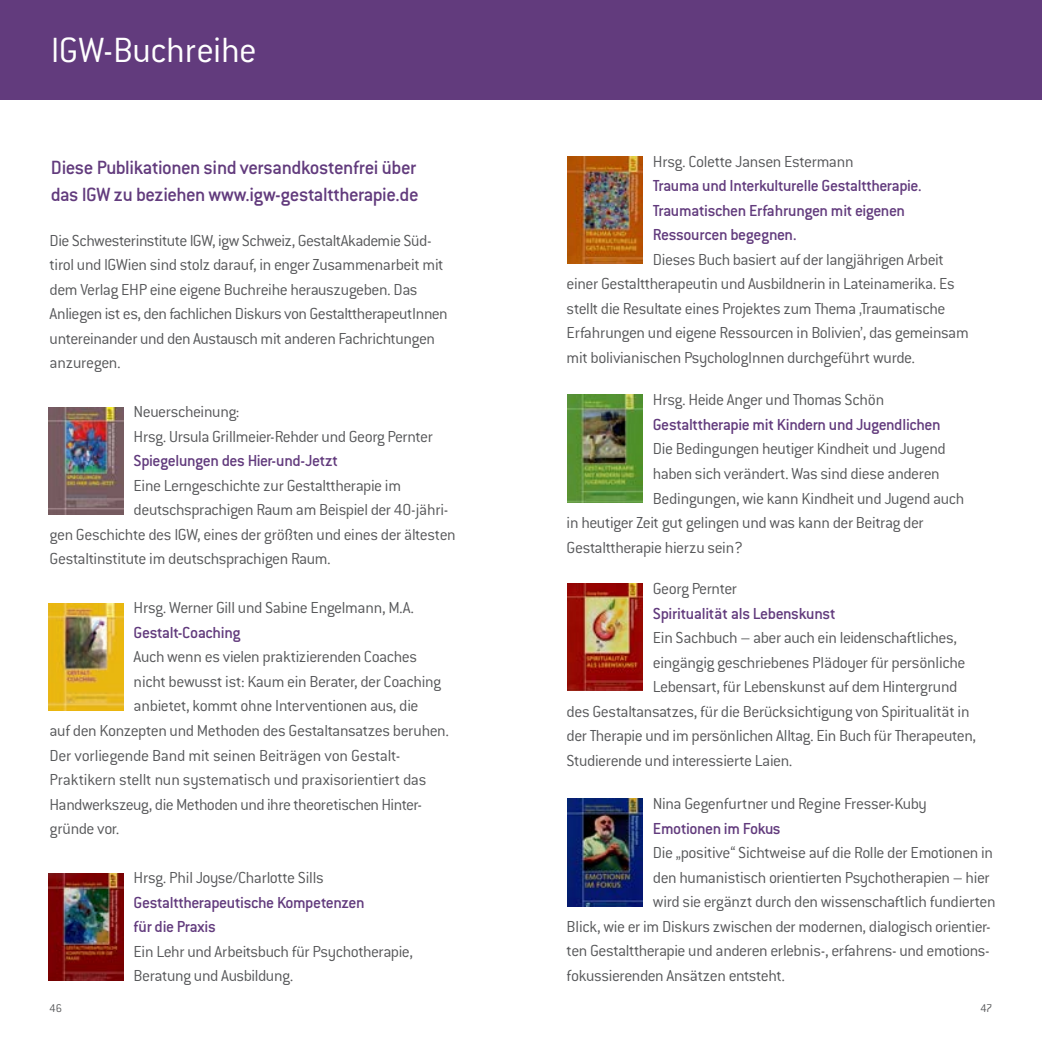
<style>
.page{position:relative;width:1042px;height:1042px;background:#fff}
.page>*{position:absolute;margin:0;border:0;box-sizing:border-box;transform-origin:0 0}
.t1{font:300 38.5px "Conduit ITC Std";letter-spacing:-.015em;color:#fff}
.t2{font:500 21px/26.2px "Conduit ITC Std";letter-spacing:-.025em;color:#623b7d}
.t3{font:300 17.5px/24.5px "Conduit ITC Std";letter-spacing:-.025em;color:#57585a}
.t4{font:500 17.5px/24.5px "Conduit ITC Std";letter-spacing:-.025em;color:#623b7d}
.Copy{font:300 12.25px "Conduit ITC Std";color:#57585a}
.s1{font-weight:500;color:#623b7d}
</style>
<div class="page">
<div style="left:0;top:0;width:1042px;height:99px;background:#623b7d"></div>
<img style="left:48px;top:407px;width:76px;height:108px">
<img style="left:48px;top:603px;width:76px;height:108px">
<img style="left:48px;top:873px;width:76px;height:108px">
<img style="left:567px;top:395px;width:76px;height:107px">
<img style="left:567px;top:583px;width:76px;height:108px">
<img style="left:567px;top:156px;width:76px;height:108px">
<img style="left:567px;top:798px;width:76px;height:108px">
<p class="t1" style="left:50px;top:27px;width:331px">Teilnahmebedingungen</p>
<p class="t1" style="left:51px;top:27px;width:207px">IGW-Buchreihe</p>
<p class="t2" style="left:51px;top:154px;width:369px">Diese Publikationen sind versandkostenfrei über das IGW zu beziehen www.igw-gestalttherapie.de</p>
<p class="t3" style="left:50px;top:228px;width:400px">Die Schwesterinstitute IGW, igw Schweiz, GestaltAkademie Süd&shy;tirol und IGWien sind stolz darauf, in enger Zusammenarbeit mit dem Verlag EHP eine eigene Buchreihe herauszugeben. Das Anliegen ist es, den fachlichen Diskurs von GestalttherapeutInnen untereinander und den Austausch mit anderen Fachrichtungen anzuregen.</p>
<p class="t3" style="left:134px;top:399px;width:107px">Neuerscheinung:</p>
<p class="t3" style="left:134px;top:424px;width:301px">Hrsg. Ursula Grillmeier-Rehder und Georg Pernter</p>
<p class="t4" style="left:134px;top:448px;width:206px">Spiegelungen des Hier-und-Jetzt</p>
<p class="t3" style="left:134px;top:473px;width:269px">Eine Lerngeschichte zur Gestalttherapie im</p>
<p class="t3" style="left:134px;top:497px;width:316px">deutschsprachigen Raum am Beispiel der 40-jähri-</p>
<p class="t3" style="left:50px;top:522px;width:408px">gen Geschichte des IGW, eines der größten und eines der ältesten</p>
<p class="t3" style="left:50px;top:546px;width:283px">Gestaltinstitute im deutschsprachigen Raum.</p>
<p class="t3" style="left:134px;top:595px;width:282px">Hrsg. Werner Gill und Sabine Engelmann, M.A.<br><span class="s1">Gestalt-Coaching</span></p>
<p class="t3" style="left:134px;top:644px;width:285px">Auch wenn es vielen praktizierenden Coaches</p>
<p class="t3" style="left:134px;top:669px;width:309px">nicht bewusst ist: Kaum ein Berater, der Coaching</p>
<p class="t3" style="left:134px;top:693px;width:286px">anbietet, kommt ohne Interventionen aus, die</p>
<p class="t3" style="left:50px;top:718px;width:401px">auf den Konzepten und Methoden des Gestaltansatzes beruhen.</p>
<p class="t3" style="left:50px;top:742px;width:352px">Der vorliegende Band mit seinen Beiträgen von Gestalt-</p>
<p class="t3" style="left:50px;top:767px;width:378px">Praktikern stellt nun systematisch und praxisorientiert das</p>
<p class="t3" style="left:50px;top:791px;width:372px">Handwerkszeug, die Methoden und ihre theoretischen Hinter-</p>
<p class="t3" style="left:50px;top:816px;width:71px">gründe vor.</p>
<p class="t3" style="left:134px;top:865px;width:192px">Hrsg. Phil Joyse/Charlotte Sills</p>
<p class="t4" style="left:134px;top:889px;width:232px">Gestalttherapeutische Kompetenzen für die Praxis</p>
<p class="t3" style="left:134px;top:938px;width:281px">Ein Lehr und Arbeitsbuch für Psychotherapie,<br>Beratung und Ausbildung.</p>
<p class="t3" style="left:653px;top:149px;width:202px">Hrsg. Colette Jansen Estermann</p>
<p class="t4" style="left:653px;top:173px;width:270px">Trauma und Interkulturelle Gestalttherapie.<br>Traumatischen Erfahrungen mit eigenen<br>Ressourcen begegnen.</p>
<p class="t3" style="left:567px;top:247px;width:404px;text-indent:86px">Dieses Buch basiert auf der langjährigen Arbeit einer Gestalttherapeutin und Ausbildnerin in Lateinamerika. Es stellt die Resultate eines Projektes zum Thema ‚Traumatische Erfahrungen und eigene Ressourcen in Bolivien’, das gemeinsam mit bolivianischen PsychologInnen durchgeführt wurde.</p>
<p class="t3" style="left:653px;top:387px;width:233px">Hrsg. Heide Anger und Thomas Schön</p>
<p class="t4" style="left:653px;top:412px;width:289px">Gestalttherapie mit Kindern und Jugendlichen</p>
<p class="t3" style="left:653px;top:436px;width:294px">Die Bedingungen heutiger Kindheit und Jugend</p>
<p class="t3" style="left:653px;top:461px;width:288px">haben sich verändert. Was sind diese anderen</p>
<p class="t3" style="left:653px;top:485px;width:313px">Bedingungen, wie kann Kindheit und Jugend auch</p>
<p class="t3" style="left:567px;top:510px;width:359px">in heutiger Zeit gut gelingen und was kann der Beitrag der</p>
<p class="t3" style="left:567px;top:534px;width:178px">Gestalttherapie hierzu sein?</p>
<p class="t3" style="left:653px;top:576px;width:86px">Georg Pernter</p>
<p class="t4" style="left:653px;top:600px;width:184px">Spiritualität als Lebenskunst</p>
<p class="t3" style="left:653px;top:625px;width:306px">Ein Sachbuch – aber auch ein leidenschaftliches,</p>
<p class="t3" style="left:653px;top:649px;width:314px">eingängig geschriebenes Plädoyer für persönliche</p>
<p class="t3" style="left:653px;top:674px;width:306px">Lebensart, für Lebenskunst auf dem Hintergrund</p>
<p class="t3" style="left:567px;top:698px;width:404px">des Gestaltansatzes, für die Berücksichtigung von Spiritualität in</p>
<p class="t3" style="left:567px;top:723px;width:411px">der Therapie und im persönlichen Alltag. Ein Buch für Therapeuten,</p>
<p class="t3" style="left:567px;top:747px;width:227px">Studierende und interessierte Laien.</p>
<p class="t3" style="left:653px;top:791px;width:276px">Nina Gegenfurtner und Regine Fresser-Kuby</p>
<p class="t4" style="left:653px;top:815px;width:129px">Emotionen im Fokus</p>
<p class="t3" style="left:653px;top:840px;width:342px">Die „positive“ Sichtweise auf die Rolle der Emotionen in</p>
<p class="t3" style="left:653px;top:864px;width:338px">den humanistisch orientierten Psychotherapien – hier</p>
<p class="t3" style="left:653px;top:889px;width:344px">wird sie ergänzt durch den wissenschaftlich fundierten</p>
<p class="t3" style="left:567px;top:913px;width:426px">Blick, wie er im Diskurs zwischen der modernen, dialogisch orientier-</p>
<p class="t3" style="left:567px;top:938px;width:424px">ten Gestalttherapie und anderen erlebnis-, erfahrens- und emotions-</p>
<p class="t3" style="left:567px;top:962px;width:220px">fokussierenden Ansätzen entsteht.</p>
<p class="Copy" style="left:50px;top:1001px;width:14px">46</p>
<p class="Copy" style="left:980px;top:1001px;width:13px">47</p>
</div>
